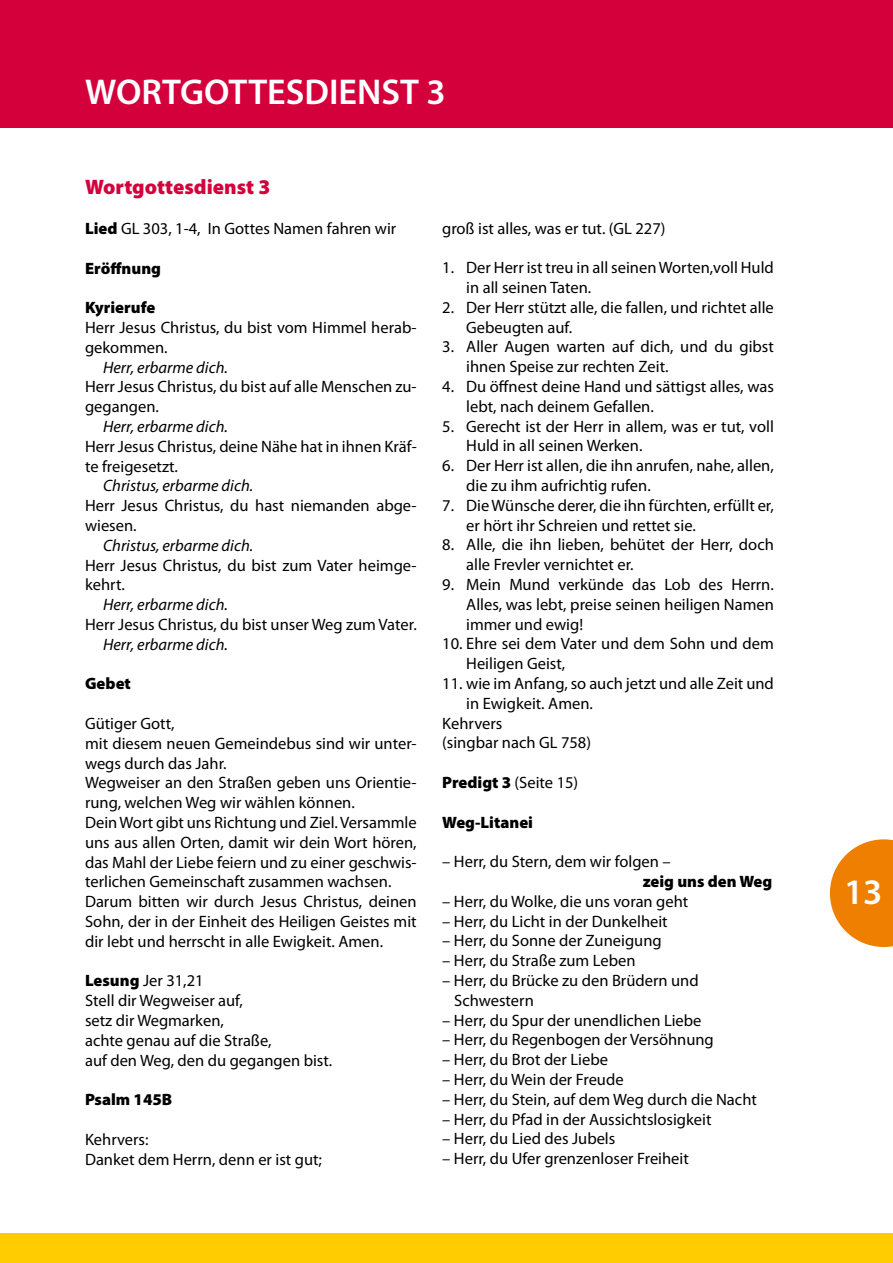
<style>
.page{position:relative;width:893px;height:1263px;background:#fff}
.page>*{position:absolute;margin:0;border:0;box-sizing:border-box;transform-origin:0 0}
.t1{font:600 36px "Myriad Pro";color:#fff}
.t2{font:900 21px "Myriad Pro";color:#d4003c}
.t3{font:16.5px/19.8px "Myriad Pro";color:#000}
.t4{font:italic 16.5px "Myriad Pro";color:#000}
.t5{font:900 16.5px "Myriad Pro";color:#000}
.s1{font-weight:900}
</style>
<div class="page">
<div style="left:0;top:0;width:893px;height:128px;background:#d4003c"></div>
<div style="left:0;top:1233px;width:893px;height:30px;background:#fecc00"></div>
<svg style="left:830px;top:839px;width:63px;height:108px"></svg>
<h1 class="t1" style="left:85px;top:72px;width:362px">WORTGOTTESDIENST 3</h1>
<p class="t2" style="left:85px;top:175px;width:187px">Wortgottesdienst 3</p>
<p class="t3" style="left:85px;top:219px;width:313px"><span class="s1">Lied</span> GL 303, 1-4, In Gottes Namen fahren wir</p>
<p class="t5" style="left:85px;top:259px;width:78px">Eröffnung</p>
<p class="t5" style="left:85px;top:298px;width:72px">Kyrierufe</p>
<p class="t3" style="left:85px;top:318px;width:333px">Herr Jesus Christus, du bist vom Himmel herab&shy;gekommen.</p>
<p class="t4" style="left:103px;top:358px;width:126px">Herr, erbarme dich.</p>
<p class="t3" style="left:85px;top:377px;width:333px">Herr Jesus Christus, du bist auf alle Menschen zu&shy;gegangen.</p>
<p class="t4" style="left:103px;top:418px;width:126px">Herr, erbarme dich.</p>
<p class="t3" style="left:85px;top:437px;width:333px">Herr Jesus Christus, deine Nähe hat in ihnen Kräf&shy;te freigesetzt.</p>
<p class="t4" style="left:103px;top:477px;width:152px">Christus, erbarme dich.</p>
<p class="t3" style="left:85px;top:496px;width:333px">Herr Jesus Christus, du hast niemanden abge&shy;wiesen.</p>
<p class="t4" style="left:103px;top:536px;width:152px">Christus, erbarme dich.</p>
<p class="t3" style="left:85px;top:555px;width:333px">Herr Jesus Christus, du bist zum Vater heimge&shy;kehrt.</p>
<p class="t4" style="left:103px;top:596px;width:126px">Herr, erbarme dich.</p>
<p class="t3" style="left:85px;top:615px;width:333px">Herr Jesus Christus, du bist unser Weg zum Vater.</p>
<p class="t4" style="left:103px;top:635px;width:126px">Herr, erbarme dich.</p>
<p class="t5" style="left:85px;top:674px;width:47px">Gebet</p>
<p class="t3" style="left:85px;top:714px;width:333px">Gütiger Gott,<br>mit diesem neuen Gemeindebus sind wir unter&shy;wegs durch das Jahr.<br>Wegweiser an den Straßen geben uns Orientie&shy;rung, welchen Weg wir wählen können.<br>Dein Wort gibt uns Richtung und Ziel. Versammle uns aus allen Orten, damit wir dein Wort hören, das Mahl der Liebe feiern und zu einer geschwis&shy;terlichen Gemeinschaft zusammen wachsen.<br>Darum bitten wir durch Jesus Christus, deinen Sohn, der in der Einheit des Heiligen Geistes mit dir lebt und herrscht in alle Ewigkeit. Amen.</p>
<p class="t3" style="left:85px;top:971px;width:249px"><span class="s1">Lesung</span> Jer 31,21<br>Stell dir Wegweiser auf,<br>setz dir Wegmarken,<br>achte genau auf die Straße,<br>auf den Weg, den du gegangen bist.</p>
<p class="t5" style="left:85px;top:1090px;width:89px">Psalm 145B</p>
<p class="t3" style="left:85px;top:1130px;width:239px">Kehrvers:<br>Danket dem Herrn, denn er ist gut;</p>
<p class="t3" style="left:442px;top:218px;width:225px">groß ist alles, was er tut. (GL 227)</p>
<p class="t3" style="left:466px;top:258px;width:309px;text-indent:-24px">1. Der Herr ist treu in all seinen Worten,voll Huld in all seinen Taten.</p>
<p class="t3" style="left:466px;top:298px;width:309px;text-indent:-24px">2. Der Herr stützt alle, die fallen, und richtet alle<br>Gebeugten auf.</p>
<p class="t3" style="left:466px;top:337px;width:309px;text-indent:-24px">3. Aller Augen warten auf dich, und du gibst ihnen Speise zur rechten Zeit.</p>
<p class="t3" style="left:466px;top:377px;width:309px;text-indent:-24px">4. Du öffnest deine Hand und sättigst alles, was lebt, nach deinem Gefallen.</p>
<p class="t3" style="left:466px;top:416px;width:309px;text-indent:-24px">5. Gerecht ist der Herr in allem, was er tut, voll<br>Huld in all seinen Werken.</p>
<p class="t3" style="left:466px;top:456px;width:309px;text-indent:-24px">6. Der Herr ist allen, die ihn anrufen, nahe, allen, die zu ihm aufrichtig rufen.</p>
<p class="t3" style="left:466px;top:496px;width:309px;text-indent:-24px">7. Die Wünsche derer, die ihn fürchten, erfüllt er, er hört ihr Schreien und rettet sie.</p>
<p class="t3" style="left:466px;top:535px;width:309px;text-indent:-24px">8. Alle, die ihn lieben, behütet der Herr, doch alle Frevler vernichtet er.</p>
<p class="t3" style="left:466px;top:575px;width:309px;text-align:justify;text-indent:-24px">9. Mein Mund verkünde das Lob des Herrn.<br>Alles, was lebt, preise seinen heiligen Namen immer und ewig!</p>
<p class="t3" style="left:466px;top:634px;width:309px;text-indent:-24px">10. Ehre sei dem Vater und dem Sohn und dem<br>Heiligen Geist,</p>
<p class="t3" style="left:442px;top:674px;width:333px">11. wie im Anfang, so auch jetzt und alle Zeit und</p>
<p class="t3" style="left:466px;top:694px;width:128px">in Ewigkeit. Amen.</p>
<p class="t3" style="left:442px;top:713px;width:62px">Kehrvers</p>
<p class="t3" style="left:442px;top:733px;width:150px">(singbar nach GL 758)</p>
<p class="t3" style="left:442px;top:773px;width:138px"><span class="s1">Predigt 3</span> (Seite 15)</p>
<p class="t5" style="left:442px;top:813px;width:92px">Weg-Litanei</p>
<p class="t3" style="left:442px;top:852px;width:230px">– Herr, du Stern, dem wir folgen –</p>
<p class="t5" style="left:643px;top:872px;width:131px">zeig uns den Weg</p>
<p class="t3" style="left:442px;top:892px;width:248px">– Herr, du Wolke, die uns voran geht</p>
<p class="t3" style="left:442px;top:911px;width:227px">– Herr, du Licht in der Dunkelheit</p>
<p class="t3" style="left:442px;top:931px;width:221px">– Herr, du Sonne der Zuneigung</p>
<p class="t3" style="left:442px;top:951px;width:195px">– Herr, du Straße zum Leben</p>
<p class="t3" style="left:454px;top:971px;width:246px;text-indent:-12px">– Herr, du Brücke zu den Brüdern und<br>Schwestern</p>
<p class="t3" style="left:442px;top:1010px;width:261px">– Herr, du Spur der unendlichen Liebe</p>
<p class="t3" style="left:442px;top:1030px;width:273px">– Herr, du Regenbogen der Versöhnung</p>
<p class="t3" style="left:442px;top:1050px;width:167px">– Herr, du Brot der Liebe</p>
<p class="t3" style="left:442px;top:1070px;width:183px">– Herr, du Wein der Freude</p>
<p class="t3" style="left:442px;top:1090px;width:316px">– Herr, du Stein, auf dem Weg durch die Nacht</p>
<p class="t3" style="left:442px;top:1109px;width:271px">– Herr, du Pfad in der Aussichtslosigkeit</p>
<p class="t3" style="left:442px;top:1129px;width:175px">– Herr, du Lied des Jubels</p>
<p class="t3" style="left:442px;top:1149px;width:248px">– Herr, du Ufer grenzenloser Freiheit</p>
<h1 class="t1" style="left:844px;top:872px;width:40px">13</h1>
</div>
